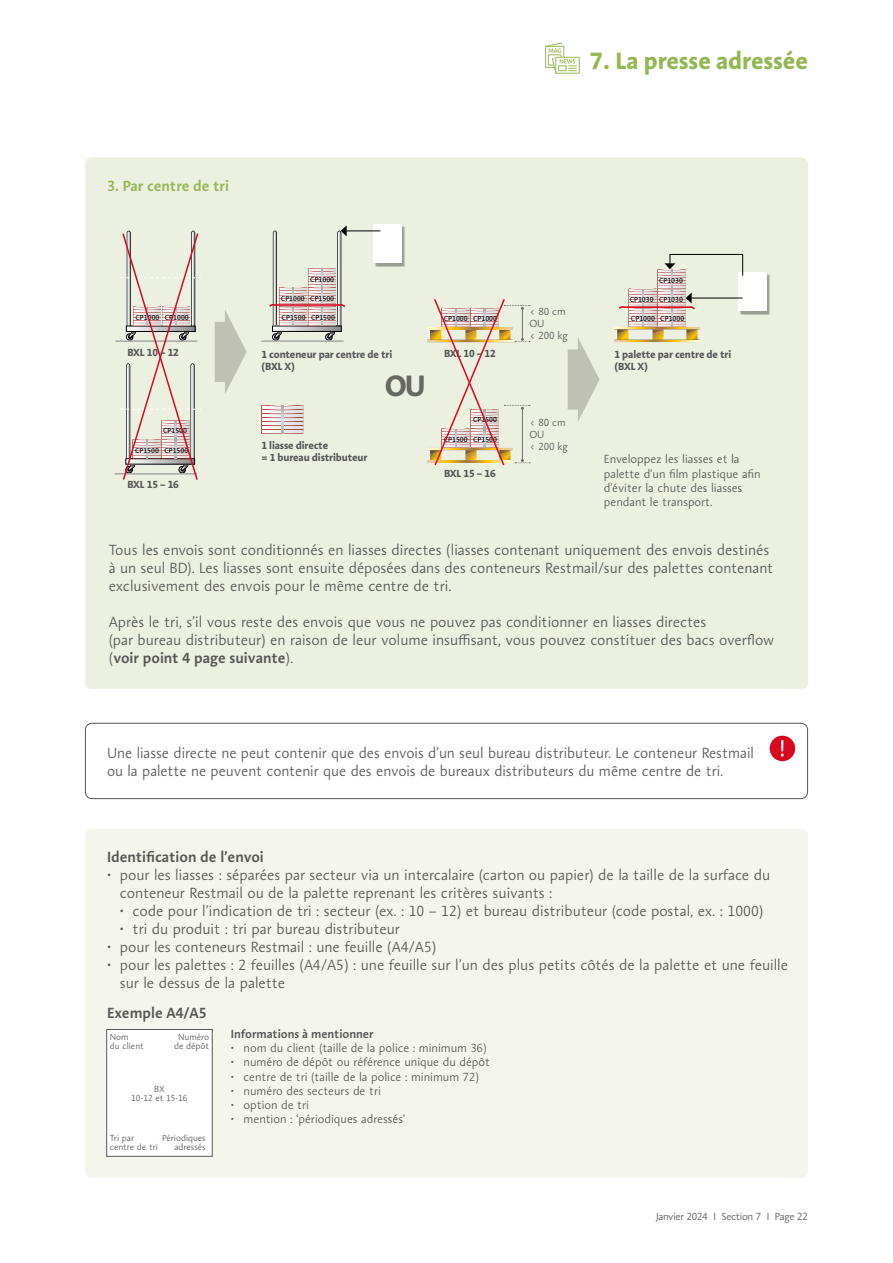
<style>
.page{position:relative;width:893px;height:1263px;background:#fff}
.page>*{position:absolute;margin:0;border:0;box-sizing:border-box;transform-origin:0 0}
.t1{font:700 30px "Aroma No 2 LT Pro";color:#706f6f}
.t2{font:700 24px "Aroma No 2 LT Pro";color:#94b754}
.t3{font:300 15px/18px "Aroma No 2 LT Pro";color:#575756}
.t4{font:600 15px "Aroma No 2 LT Pro";color:#575756}
.t5{font:600 15px "Aroma No 2 LT Pro";color:#94b754}
.t6{font:300 12px/14.1px "Aroma No 2 LT Pro";color:#575756}
.t7{font:600 12px "Aroma No 2 LT Pro";color:#575756}
.t8{font:700 10.5px/12px "Aroma No 2 LT Pro";letter-spacing:-.01em;color:#575756}
.t9{font:300 10.5px/12px "Aroma No 2 LT Pro";letter-spacing:-.025em;color:#575756}
.t10{font:300 9px/9px "Aroma No 2 LT Pro";color:#575756}
.t11{font:7.35px "Aroma No 2 LT Pro";color:#000}
.s1{font-weight:600}
</style>
<div class="page">
<svg style="left:545px;top:43px;width:35px;height:31px"></svg>
<div style="left:85px;top:158px;width:722px;height:530px;background:#ecf0e0;border-radius:6px"></div>
<svg style="left:215px;top:310px;width:32px;height:84px"></svg>
<svg style="left:568px;top:338px;width:32px;height:83px"></svg>
<div style="left:375px;top:226px;width:31px;height:41px;background:#000;opacity:.35"></div>
<div style="left:373px;top:224px;width:29px;height:39px;background:#fff"></div>
<hr style="left:346px;top:230px;width:34px;height:1px;background:#000">
<hr style="left:261px;top:340px;width:83px;height:2px;background:#a8a8a7">
<svg style="left:261px;top:405px;width:42px;height:28px"></svg>
<svg style="left:282px;top:406px;width:2px;height:27px"></svg>
<div style="left:740px;top:274px;width:30px;height:40px;background:#000;opacity:.35"></div>
<div style="left:738px;top:272px;width:28px;height:39px;background:#fff"></div>
<hr style="left:691px;top:298px;width:52px;height:1px;background:#000">
<svg style="left:742px;top:255px;width:1px;height:21px"></svg>
<hr style="left:670px;top:254px;width:73px;height:1px;background:#000">
<svg style="left:615px;top:340px;width:84px;height:2px"></svg>
<svg style="left:427px;top:299px;width:103px;height:167px"></svg>
<hr style="left:115px;top:473px;width:82px;height:2px;background:#a8a8a7">
<hr style="left:115px;top:340px;width:82px;height:2px;background:#a8a8a7">
<svg style="left:120px;top:230px;width:81px;height:250px"></svg>
<svg style="left:269px;top:225px;width:78px;height:116px"></svg>
<svg style="left:614px;top:254px;width:86px;height:86px"></svg>
<div style="left:85px;top:723px;width:723px;height:76px;border:1px solid #575756;border-radius:6px"></div>
<div style="left:770px;top:736px;width:25px;height:25px;background:#d9081f;border-radius:50%"></div>
<svg style="left:781px;top:740px;width:3px;height:16px"></svg>
<div style="left:85px;top:830px;width:722px;height:347px;background:#f4f6ed;border-radius:6px"></div>
<div style="left:106px;top:1029px;width:107px;height:128px;background:#fff;border:1px solid #575756"></div>
<h2 class="t2" style="left:590px;top:45px;width:219px">7. La presse adressée</h2>
<p class="t5" style="left:107px;top:176px;width:123px">3. Par centre de tri</p>
<p class="t11" style="left:136px;top:313px;width:55px">CP1000 CP1000</p>
<p class="t8" style="left:127px;top:346px;width:53px">BXL 10 – 12</p>
<p class="t11" style="left:310px;top:274px;width:25px">CP1000</p>
<p class="t11" style="left:282px;top:313px;width:55px">CP1500 CP1500</p>
<p class="t11" style="left:659px;top:275px;width:25px">CP1030</p>
<p class="t11" style="left:281px;top:293px;width:55px">CP1000 CP1500</p>
<p class="t11" style="left:630px;top:294px;width:55px">CP1030 CP1030</p>
<p class="t9" style="left:529px;top:305px;width:40px">&lt; 80 cm<br>OU<br>&lt; 200 kg</p>
<p class="t11" style="left:444px;top:314px;width:55px">CP1000 CP1000</p>
<p class="t11" style="left:631px;top:313px;width:55px">CP1000 CP1000</p>
<p class="t8" style="left:444px;top:347px;width:53px">BXL 10 – 12</p>
<p class="t8" style="left:261px;top:348px;width:132px">1 conteneur par centre de tri (BXL X)</p>
<p class="t8" style="left:614px;top:348px;width:118px">1 palette par centre de tri (BXL X)</p>
<h1 class="t1" style="left:384px;top:366px;width:43px">OU</h1>
<p class="t11" style="left:473px;top:415px;width:25px">CP1500</p>
<p class="t9" style="left:529px;top:416px;width:40px">&lt; 80 cm<br>OU<br>&lt; 200 kg</p>
<p class="t11" style="left:163px;top:426px;width:25px">CP1500</p>
<p class="t11" style="left:135px;top:445px;width:55px">CP1500 CP1500</p>
<p class="t11" style="left:444px;top:434px;width:55px">CP1500 CP1500</p>
<p class="t8" style="left:261px;top:439px;width:108px">1 liasse directe<br>= 1 bureau distributeur</p>
<p class="t6" style="left:604px;top:452px;width:158px">Enveloppez les liasses et la palette d’un film plastique afin d’éviter la chute des liasses pendant le transport.</p>
<p class="t3" style="left:109px;top:540px;width:666px">Tous les envois sont conditionnés en liasses directes (liasses contenant uniquement des envois destinés à un seul BD). Les liasses sont ensuite déposées dans des conteneurs Restmail/sur des palettes contenant exclusivement des envois pour le même centre de tri.</p>
<p class="t3" style="left:109px;top:612px;width:667px">Après le tri, s’il vous reste des envois que vous ne pouvez pas conditionner en liasses directes<br>(par bureau distributeur) en raison de leur volume insuffisant, vous pouvez constituer des bacs overflow (<span class="s1">voir point 4 page suivante</span>).</p>
<p class="t8" style="left:444px;top:467px;width:53px">BXL 15 – 16</p>
<p class="t8" style="left:127px;top:478px;width:53px">BXL 15 – 16</p>
<p class="t3" style="left:107px;top:743px;width:648px">Une liasse directe ne peut contenir que des envois d’un seul bureau distributeur. Le conteneur Restmail ou la palette ne peuvent contenir que des envois de bureaux distributeurs du même centre de tri.</p>
<p class="t4" style="left:107px;top:847px;width:158px">Identification de l’envoi</p>
<p class="t3" style="left:120px;top:866px;width:652px;text-indent:-13px">• pour les liasses : séparées par secteur via un intercalaire (carton ou papier) de la taille de la surface du conteneur Restmail ou de la palette reprenant les critères suivants :</p>
<p class="t3" style="left:120px;top:902px;width:645px">• code pour l’indication de tri : secteur (ex. : 10 – 12) et bureau distributeur (code postal, ex. : 1000)</p>
<p class="t3" style="left:120px;top:920px;width:282px">• tri du produit : tri par bureau distributeur</p>
<p class="t3" style="left:107px;top:938px;width:331px">• pour les conteneurs Restmail : une feuille (A4/A5)</p>
<p class="t3" style="left:120px;top:956px;width:670px;text-indent:-13px">• pour les palettes : 2 feuilles (A4/A5) : une feuille sur l’un des plus petits côtés de la palette et une feuille sur le dessus de la palette</p>
<p class="t7" style="left:231px;top:1026px;width:144px">Informations à mentionner</p>
<p class="t6" style="left:231px;top:1041px;width:258px">• nom du client (taille de la police : minimum 36)</p>
<p class="t6" style="left:231px;top:1055px;width:261px">• numéro de dépôt ou référence unique du dépôt</p>
<p class="t6" style="left:231px;top:1069px;width:250px">• centre de tri (taille de la police : minimum 72)</p>
<p class="t6" style="left:231px;top:1083px;width:152px">• numéro des secteurs de tri</p>
<p class="t6" style="left:231px;top:1097px;width:80px">• option de tri</p>
<p class="t6" style="left:231px;top:1111px;width:176px">• mention : ‘périodiques adressés’</p>
<p class="t4" style="left:107px;top:1003px;width:101px">Exemple A4/A5</p>
<p class="t10" style="left:110px;top:1032px;width:20px">Nom</p>
<p class="t10" style="left:178px;top:1032px;width:33px">Numéro</p>
<p class="t10" style="left:110px;top:1041px;width:35px">du client</p>
<p class="t10" style="left:174px;top:1041px;width:36px">de dépôt</p>
<p class="t10" style="left:131px;top:1084px;width:58px;text-align:center">BX<br>10-12 et 15-16</p>
<p class="t10" style="left:162px;top:1133px;width:45px;text-align:right">Périodiques adressés</p>
<p class="t10" style="left:110px;top:1133px;width:50px">Tri par centre de tri</p>
<p class="t9" style="left:656px;top:1211px;width:153px">Janvier 2024 I Section 7 I Page 22</p>
</div>
